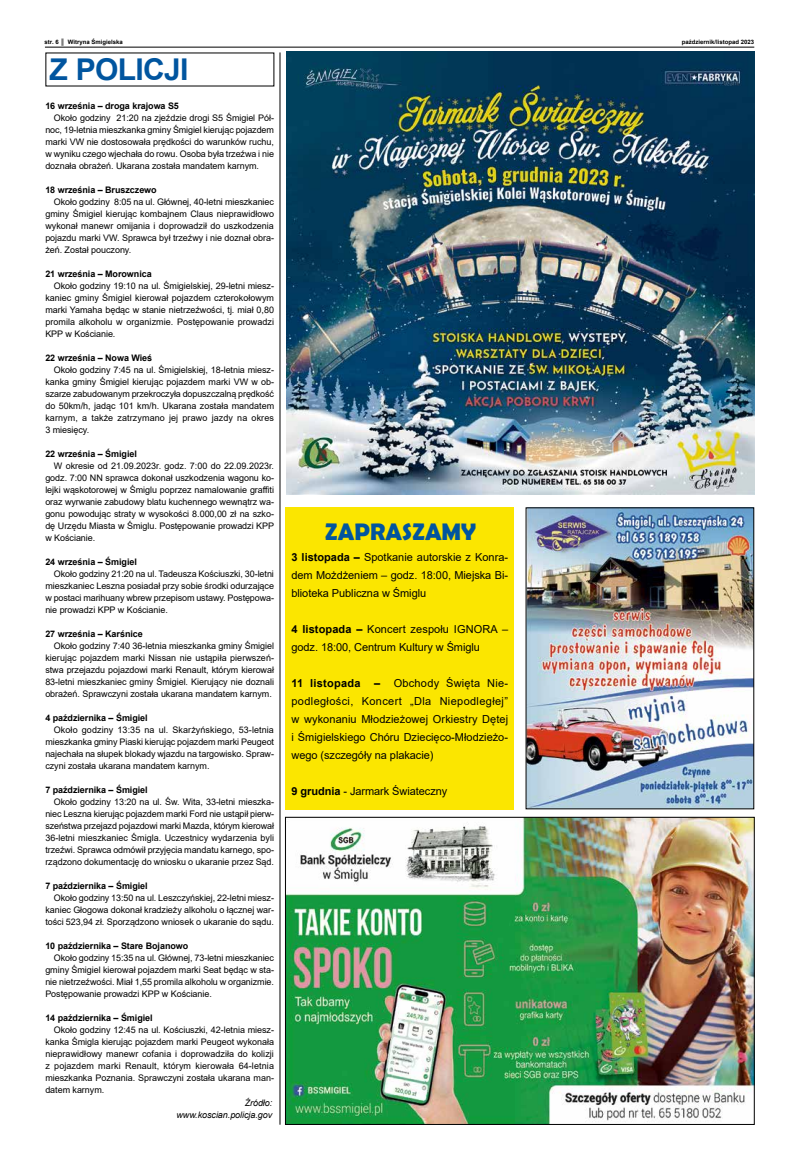
<style>
.page{position:relative;width:794px;height:1163px;background:#fff}
.page>*{position:absolute;margin:0;border:0;box-sizing:border-box;transform-origin:0 0}
.t1{font:700 30px "Arial";letter-spacing:-.02em;color:#01559f}
.t2{font:700 24px "Berlin Sans FB Demi";color:#01559f}
.t3{font:11px/18px "Arial";letter-spacing:-.005em;color:#000;text-align:justify}
.t4{font:9px/12px "Arial";letter-spacing:-.005em;color:#000;text-align:justify}
.t5{font:700 9px "Arial";letter-spacing:-.005em;color:#000}
.t6{font:italic 9px/12px "Arial";letter-spacing:-.005em;color:#000;text-align:right}
.t7{font:700 6px "Arial";color:#000}
.s1{font-weight:700}
</style>
<div class="page">
<hr style="left:45px;top:47px;width:709px;height:1px;background:#000">
<img style="left:287px;top:818px;width:465px;height:304px">
<div style="left:285px;top:816px;width:469px;height:308px;border:1px solid #000"></div>
<img style="left:528px;top:509px;width:224px;height:298px">
<div style="left:285px;top:507px;width:229px;height:302px;background:#fbe600"></div>
<hr style="left:279px;top:52px;width:1px;height:1072px;background:#000">
<img style="left:286px;top:52px;width:468px;height:442px">
<p class="t7" style="left:45px;top:38px;width:80px">str. 6 ║ Witryna Śmigielska</p>
<p class="t7" style="left:682px;top:38px;width:74px">październik/listopad 2023</p>
<h1 class="t1" style="left:50px;top:48px;width:140px">Z POLICJI</h1>
<p class="t5" style="left:45px;top:99px;width:135px">16 września – droga krajowa S5</p>
<p class="t4" style="left:45px;top:112px;width:230px;text-indent:9px">Około godziny 21:20 na zjeździe drogi S5 Śmigiel Pół&shy;noc, 19-letnia mieszkanka gminy Śmigiel kierując pojazdem marki VW nie dostosowała prędkości do warunków ruchu, w wyniku czego wjechała do rowu. Osoba była trzeźwa i nie doznała obrażeń. Ukarana została mandatem karnym.</p>
<p class="t5" style="left:45px;top:183px;width:113px">18 września – Bruszczewo</p>
<p class="t4" style="left:45px;top:196px;width:230px;text-indent:9px">Około godziny 8:05 na ul. Głównej, 40-letni mieszkaniec gminy Śmigiel kierując kombajnem Claus nieprawidłowo wykonał manewr omijania i doprowadził do uszkodzenia pojazdu marki VW. Sprawca był trzeźwy i nie doznał obra&shy;żeń. Został pouczony.</p>
<p class="t5" style="left:45px;top:267px;width:108px">21 września – Morownica</p>
<p class="t4" style="left:45px;top:280px;width:230px;text-indent:9px">Około godziny 19:10 na ul. Śmigielskiej, 29-letni miesz&shy;kaniec gminy Śmigiel kierował pojazdem czterokołowym marki Yamaha będąc w stanie nietrzeźwości, tj. miał 0,80 promila alkoholu w organizmie. Postępowanie prowadzi KPP w Kościanie.</p>
<p class="t5" style="left:45px;top:351px;width:108px">22 września – Nowa Wieś</p>
<p class="t4" style="left:45px;top:364px;width:230px;text-indent:9px">Około godziny 7:45 na ul. Śmigielskiej, 18-letnia miesz&shy;kanka gminy Śmigiel kierując pojazdem marki VW w ob&shy;szarze zabudowanym przekroczyła dopuszczalną prędkość do 50km/h, jadąc 101 km/h. Ukarana została mandatem karnym, a także zatrzymano jej prawo jazdy na okres 3 miesięcy.</p>
<p class="t5" style="left:45px;top:447px;width:93px">22 września – Śmigiel</p>
<p class="t4" style="left:45px;top:460px;width:230px;text-indent:9px">W okresie od 21.09.2023r. godz. 7:00 do 22.09.2023r. godz. 7:00 NN sprawca dokonał uszkodzenia wagonu ko&shy;lejki wąskotorowej w Śmiglu poprzez namalowanie graffiti oraz wyrwanie zabudowy blatu kuchennego wewnątrz wa&shy;gonu powodując straty w wysokości 8.000,00 zł na szko&shy;dę Urzędu Miasta w Śmiglu. Postępowanie prowadzi KPP w Kościanie.</p>
<p class="t5" style="left:45px;top:555px;width:93px">24 września – Śmigiel</p>
<p class="t4" style="left:45px;top:568px;width:230px;text-indent:9px">Około godziny 21:20 na ul. Tadeusza Kościuszki, 30-letni mieszkaniec Leszna posiadał przy sobie środki odurzające w postaci marihuany wbrew przepisom ustawy. Postępowa&shy;nie prowadzi KPP w Kościanie.</p>
<p class="t5" style="left:45px;top:627px;width:99px">27 września – Karśnice</p>
<p class="t4" style="left:45px;top:640px;width:230px;text-indent:9px">Około godziny 7:40 36-letnia mieszkanka gminy Śmigiel kierując pojazdem marki Nissan nie ustąpiła pierwszeń&shy;stwa przejazdu pojazdowi marki Renault, którym kierował 83-letni mieszkaniec gminy Śmigiel. Kierujący nie doznali obrażeń. Sprawczyni została ukarana mandatem karnym.</p>
<p class="t5" style="left:45px;top:711px;width:104px">4 października – Śmigiel</p>
<p class="t4" style="left:45px;top:724px;width:230px;text-indent:9px">Około godziny 13:35 na ul. Skarżyńskiego, 53-letnia mieszkanka gminy Piaski kierując pojazdem marki Peugeot najechała na słupek blokady wjazdu na targowisko. Spraw&shy;czyni została ukarana mandatem karnym.</p>
<p class="t5" style="left:45px;top:783px;width:104px">7 października – Śmigiel</p>
<p class="t4" style="left:45px;top:796px;width:230px;text-indent:9px">Około godziny 13:20 na ul. Św. Wita, 33-letni mieszka&shy;niec Leszna kierując pojazdem marki Ford nie ustąpił pierw&shy;szeństwa przejazd pojazdowi marki Mazda, którym kierował 36-letni mieszkaniec Śmigla. Uczestnicy wydarzenia byli trzeźwi. Sprawca odmówił przyjęcia mandatu karnego, spo&shy;rządzono dokumentację do wniosku o ukaranie przez Sąd.</p>
<p class="t5" style="left:45px;top:879px;width:104px">7 października – Śmigiel</p>
<p class="t4" style="left:45px;top:892px;width:230px;text-indent:9px">Około godziny 13:50 na ul. Leszczyńskiej, 22-letni miesz&shy;kaniec Głogowa dokonał kradzieży alkoholu o łącznej war&shy;tości 523,94 zł. Sporządzono wniosek o ukaranie do sądu.</p>
<p class="t5" style="left:45px;top:939px;width:144px">10 października – Stare Bojanowo</p>
<p class="t4" style="left:45px;top:952px;width:230px;text-indent:9px">Około godziny 15:35 na ul. Głównej, 73-letni mieszkaniec gminy Śmigiel kierował pojazdem marki Seat będąc w sta&shy;nie nietrzeźwości. Miał 1,55 promila alkoholu w organizmie.<br>Postępowanie prowadzi KPP w Kościanie.</p>
<p class="t5" style="left:45px;top:1011px;width:109px">14 października – Śmigiel</p>
<p class="t4" style="left:45px;top:1024px;width:230px;text-indent:9px">Około godziny 12:45 na ul. Kościuszki, 42-letnia miesz&shy;kanka Śmigla kierując pojazdem marki Peugeot wykonała nieprawidłowy manewr cofania i doprowadziła do kolizji z pojazdem marki Renault, którym kierowała 64-letnia mieszkanka Poznania. Sprawczyni została ukarana man&shy;datem karnym.</p>
<h2 class="t2" style="left:325px;top:517px;width:153px">ZAPRASZAMY</h2>
<p class="t3" style="left:291px;top:547px;width:218px"><span class="s1">3 listopada –</span> Spotkanie autorskie z Konra&shy;dem Możdżeniem – godz. 18:00, Miejska Bi&shy;blioteka Publiczna w Śmiglu</p>
<p class="t3" style="left:291px;top:619px;width:218px"><span class="s1">4 listopada –</span> Koncert zespołu IGNORA – godz. 18:00, Centrum Kultury w Śmiglu</p>
<p class="t3" style="left:291px;top:673px;width:218px"><span class="s1">11 listopada –</span> Obchody Święta Nie&shy;podległości, Koncert „Dla Niepodległej” w wykonaniu Młodzieżowej Orkiestry Dętej i Śmigielskiego Chóru Dziecięco-Młodzieżo&shy;wego (szczegóły na plakacie)</p>
<p class="t3" style="left:291px;top:781px;width:157px"><span class="s1">9 grudnia</span> - Jarmark Świateczny</p>
<p class="t6" style="left:176px;top:1096px;width:97px">Źródło: www.koscian.policja.gov</p>
</div>
